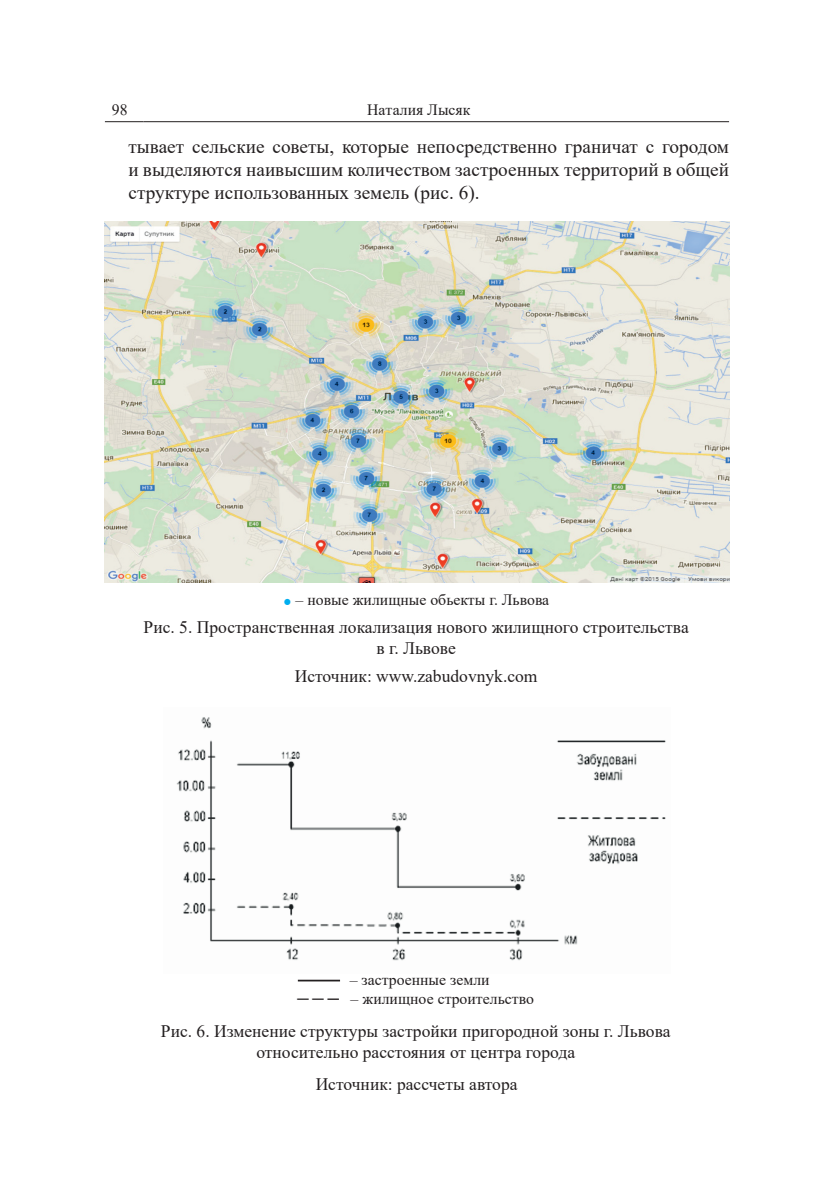
<style>
.page{position:relative;width:834px;height:1191px;background:#fff}
.page>*{position:absolute;margin:0;border:0;box-sizing:border-box;transform-origin:0 0}
.t1{font:19.25px/23.1px "Times New Roman";color:#231f20;text-align:justify}
.t2{font:17.5px/21px "Times New Roman";color:#231f20;text-align:center}
.t3{font:15.75px/18.9px "Times New Roman";color:#231f20;text-align:center}
.s1{font-size:24.5px;color:#00aeef}
.s2{font-weight:700}
</style>
<div class="page">
<hr style="left:143px;top:121px;width:586px;height:1px;background:#231f20">
<hr style="left:105px;top:121px;width:38px;height:1px;background:#231f20">
<hr style="left:298px;top:979px;width:42px;height:2px;background:#231f20">
<img style="left:176px;top:717px;width:490px;height:244px">
<img style="left:104px;top:222px;width:625px;height:360px">
<p class="t3" style="left:112px;top:99px;width:17px">98</p>
<p class="t3" style="left:367px;top:99px;width:105px">Нaталия Лысяк</p>
<p class="t1" style="left:128px;top:134px;width:602px">тывает сельские советы, которые непосредственно граничат с городом и выделяются наивысшим количеством застроенных территорий в общей структуре использованных земель (рис. 6).</p>
<p class="t3" style="left:283px;top:589px;width:268px"><span class="s1">•</span> – новые жилищные обьекты г. Львова</p>
<p class="t2" style="left:144px;top:616px;width:546px">Рис. 5. Пространственная локализация нового жилищного строительства в г. Львове</p>
<p class="t2" style="left:295px;top:665px;width:244px">Источник: www.zabudovnyk.com</p>
<p class="t3" style="left:297px;top:969px;width:238px">– застроенные земли<br>─ ─ <span class="s2">─</span> – жилищное строительство</p>
<p class="t2" style="left:161px;top:1020px;width:511px">Рис. 6. Изменение структуры застройки пригородной зоны г. Львова относительно расстояния от центра города</p>
<p class="t2" style="left:315px;top:1073px;width:203px">Источник: рассчеты автора</p>
</div>
